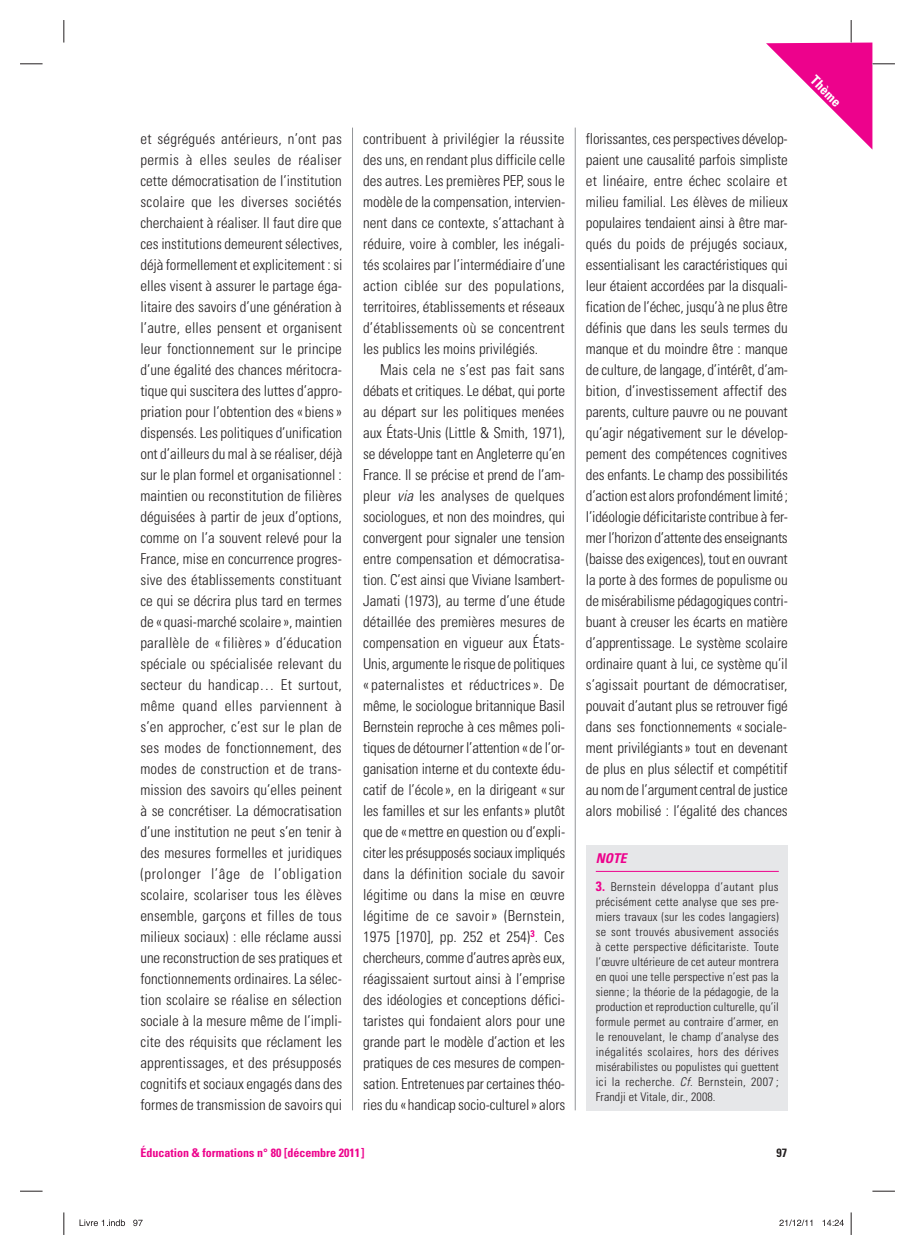
<style>
.page{position:relative;width:915px;height:1255px;background:#fff}
.page>*{position:absolute;margin:0;border:0;box-sizing:border-box;transform-origin:0 0}
.t1{font:300 condensed 15px/21px "Univers";letter-spacing:-.005em;color:#231f20;text-align:justify}
.t2{font:700 condensed 13.5px "Univers";color:#fff}
.t3{font:italic 700 condensed 13.5px "Univers";color:#ed028c}
.t4{font:300 condensed 12px/15px "Univers";letter-spacing:.03em;color:#231f20;text-align:justify}
.t5{font:700 condensed 12px "Univers";color:#ed028c}
.t6{font:700 condensed 12px "Univers";color:#231f20}
.s1{font-style:italic}
.s2{font-weight:700;font-size:13.5px;color:#ed028c}
</style>
<div class="page">
<hr style="left:352px;top:128px;width:1px;height:982px;background:#939598">
<hr style="left:574px;top:128px;width:1px;height:982px;background:#939598">
<div style="left:585px;top:844px;width:202px;height:266px;background:#e6e7e9"></div>
<hr style="left:595px;top:871px;width:183px;height:1px;background:#ed028c">
<svg style="left:20px;top:64px;width:23px;height:1px"></svg>
<svg style="left:20px;top:1190px;width:23px;height:1px"></svg>
<svg style="left:872px;top:1190px;width:22px;height:1px"></svg>
<svg style="left:64px;top:20px;width:1px;height:23px"></svg>
<svg style="left:64px;top:1212px;width:1px;height:22px"></svg>
<svg style="left:766px;top:20px;width:128px;height:130px"></svg>
<svg style="left:850px;top:1212px;width:1px;height:22px"></svg>
<svg style="left:79px;top:1219px;width:47px;height:7px"></svg>
<svg style="left:133px;top:1219px;width:10px;height:7px"></svg>
<svg style="left:779px;top:1219px;width:33px;height:7px"></svg>
<svg style="left:822px;top:1219px;width:22px;height:7px"></svg>
<p class="t1" style="left:140px;top:128px;width:204px">et ségrégués antérieurs, n’ont pas permis à elles seules de réaliser cette démocratisation de l’institution scolaire que les diverses sociétés cherchaient à réaliser. Il faut dire que ces institutions demeurent sélectives, déjà formellement et explicitement : si elles visent à assurer le partage éga&shy;litaire des savoirs d’une génération à l’autre, elles pensent et organisent leur fonctionnement sur le principe d’une égalité des chances méritocra&shy;tique qui suscitera des luttes d’appro&shy;priation pour l’obtention des « biens » dispensés. Les politiques d’unification ont d’ailleurs du mal à se réaliser, déjà sur le plan formel et organisationnel : maintien ou reconstitution de filières déguisées à partir de jeux d’options, comme on l’a souvent relevé pour la France, mise en concurrence progres&shy;sive des établissements constituant ce qui se décrira plus tard en termes de « quasi-marché scolaire », maintien parallèle de « filières » d’éducation spéciale ou spécialisée relevant du secteur du handicap… Et surtout, même quand elles parviennent à s’en approcher, c’est sur le plan de ses modes de fonctionnement, des modes de construction et de trans&shy;mission des savoirs qu’elles peinent à se concrétiser. La démocratisation d’une institution ne peut s’en tenir à des mesures formelles et juridiques (prolonger l’âge de l’obligation scolaire, scolariser tous les élèves ensemble, garçons et filles de tous milieux sociaux) : elle réclame aussi une reconstruction de ses pratiques et fonctionnements ordinaires. La sélec&shy;tion scolaire se réalise en sélection sociale à la mesure même de l’impli&shy;cite des réquisits que réclament les apprentissages, et des présupposés cognitifs et sociaux engagés dans des formes de transmission de savoirs qui</p>
<p class="t1" style="left:363px;top:128px;width:203px">contribuent à privilégier la réussite des uns, en rendant plus difficile celle des autres. Les premières PEP, sous le modèle de la compensation, intervien&shy;nent dans ce contexte, s’attachant à réduire, voire à combler, les inégali&shy;tés scolaires par l’intermédiaire d’une action ciblée sur des populations, territoires, établissements et réseaux d’établissements où se concentrent les publics les moins privilégiés.</p>
<p class="t1" style="left:363px;top:359px;width:203px;text-indent:17px">Mais cela ne s’est pas fait sans débats et critiques. Le débat, qui porte au départ sur les politiques menées aux États-Unis (Little &amp; Smith, 1971), se développe tant en Angleterre qu’en France. Il se précise et prend de l’am&shy;pleur <span class="s1">via</span> les analyses de quelques sociologues, et non des moindres, qui convergent pour signaler une tension entre compensation et démocratisa&shy;tion. C’est ainsi que Viviane Isambert-Jamati (1973), au terme d’une étude détaillée des premières mesures de compensation en vigueur aux États-Unis, argumente le risque de politiques « paternalistes et réductrices ». De même, le sociologue britannique Basil Bernstein reproche à ces mêmes poli&shy;tiques de détourner l’attention « de l’or&shy;ganisation interne et du contexte édu&shy;catif de l’école », en la dirigeant « sur les familles et sur les enfants » plutôt que de « mettre en question ou d’expli&shy;citer les présupposés sociaux impliqués dans la définition sociale du savoir légitime ou dans la mise en œuvre légitime de ce savoir » (Bernstein, 1975 [1970], pp. 252 et 254)<sup>3</sup>. Ces chercheurs, comme d’autres après eux, réagissaient surtout ainsi à l’emprise des idéologies et conceptions défici&shy;taristes qui fondaient alors pour une grande part le modèle d’action et les pratiques de ces mesures de compen&shy;sation. Entretenues par certaines théo&shy;ries du « handicap socio-culturel » alors</p>
<p class="t1" style="left:585px;top:128px;width:204px">florissantes, ces perspectives dévelop&shy;paient une causalité parfois simpliste et linéaire, entre échec scolaire et milieu familial. Les élèves de milieux populaires tendaient ainsi à être mar&shy;qués du poids de préjugés sociaux, essentialisant les caractéristiques qui leur étaient accordées par la disquali&shy;fication de l’échec, jusqu’à ne plus être définis que dans les seuls termes du manque et du moindre être : manque de culture, de langage, d’intérêt, d’am&shy;bition, d’investissement affectif des parents, culture pauvre ou ne pouvant qu’agir négativement sur le dévelop&shy;pement des compétences cognitives des enfants. Le champ des possibilités d’action est alors profondément limité ; l’idéologie déficitariste contribue à fer&shy;mer l’horizon d’attente des enseignants (baisse des exigences), tout en ouvrant la porte à des formes de populisme ou de misérabilisme pédagogiques contri&shy;buant à creuser les écarts en matière d’apprentissage. Le système scolaire ordinaire quant à lui, ce système qu’il s’agissait pourtant de démocratiser, pouvait d’autant plus se retrouver figé dans ses fonctionnements « sociale&shy;ment privilégiants » tout en devenant de plus en plus sélectif et compétitif au nom de l’argument central de justice alors mobilisé : l’égalité des chances</p>
<p class="t3" style="left:595px;top:850px;width:32px">NOTE</p>
<p class="t4" style="left:595px;top:878px;width:184px"><span class="s2">3.</span> Bernstein développa d’autant plus précisément cette analyse que ses pre&shy;miers travaux (sur les codes langagiers) se sont trouvés abusivement associés à cette perspective déficitariste. Toute l’œuvre ultérieure de cet auteur montrera en quoi une telle perspective n’est pas la sienne ; la théorie de la pédagogie, de la production et reproduction culturelle, qu’il formule permet au contraire d’armer, en le renouvelant, le champ d’analyse des inégalités scolaires, hors des dérives misérabilistes ou populistes qui guettent ici la recherche. <span class="s1">Cf</span>. Bernstein, 2007 ; Frandji et Vitale, dir., 2008.</p>
<p class="t5" style="left:140px;top:1145px;width:225px">Éducation &amp; formations n° 80 [décembre 2011 ]</p>
<p class="t6" style="left:776px;top:1145px;width:12px">97</p>
<p class="t2" style="left:818px;top:72px;width:38px;rotate:45deg">Thème</p>
</div>
